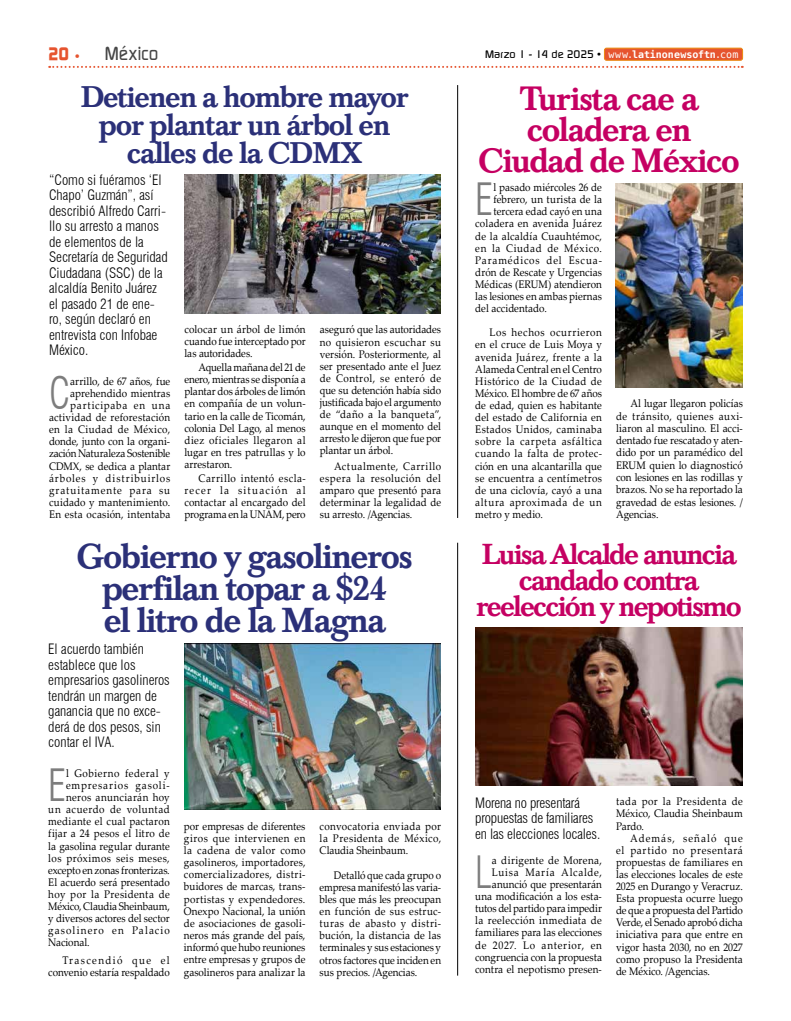
<style>
.page{position:relative;width:791px;height:1021px;background:#fff}
.page>*{position:absolute;margin:0;border:0;box-sizing:border-box;transform-origin:0 0}
.t1{font:300 condensed 43.5px "Swiss 721 BT";color:#7d7d7d;scale:.9 1}
.t2{font:500 36px/32px "Baskerville T";letter-spacing:-.04em;color:#2b3078;text-align:center}
.t3{font:500 35px/31px "Baskerville T";letter-spacing:-.04em;color:#c50062;text-align:center}
.t4{font:500 31px/28px "Baskerville T";letter-spacing:-.04em;color:#2b3078;text-align:center}
.t5{font:500 30px/26px "Baskerville T";letter-spacing:-.06em;color:#c50062;text-align:center}
.t6{font:500 19px "Continuum";letter-spacing:.005em;color:#464646;scale:.9 1}
.t7{font:700 18px "Continuum";color:#e6542f}
.t8{font:300 condensed 14px/15.5px "Swiss 721 BT";color:#000}
.t9{font:11px/12.1px "Palatino Linotype";letter-spacing:.01em;color:#000;text-align:justify;scale:.9 1}
.t10{font:11px "Palatino Linotype";letter-spacing:-.015em;color:#000;scale:.9 1}
.t11{font:11px "Palatino Linotype";letter-spacing:.03em;color:#000;scale:.9 1}
.t12{font:11px "Palatino Linotype";letter-spacing:.04em;color:#000;scale:.9 1}
.t13{font:500 11px "Continuum";letter-spacing:.005em;color:#000}
.t14{font:11px "Palatino Linotype";letter-spacing:.05em;color:#000;scale:.9 1}
.t15{font:11px "Palatino Linotype";letter-spacing:.085em;color:#000;scale:.9 1}
.t16{font:11px "Palatino Linotype";letter-spacing:.11em;color:#000;scale:.9 1}
.t17{font:11px "Palatino Linotype";letter-spacing:.06em;color:#000;scale:.9 1}
.t18{font:11px "Palatino Linotype";letter-spacing:.09em;color:#000;scale:.9 1}
.t19{font:11px "Palatino Linotype";letter-spacing:.055em;color:#000;scale:.9 1}
.s1{font-size:11px}
.s2{font-family:"Bitstream Vera Sans Mono";font-weight:400;font-size:10px;color:#fff}
.s3{font-family:"Bitstream Vera Sans Mono";font-weight:700;font-size:10px;color:#fff}
</style>
<div class="page">
<div style="left:604px;top:48px;width:138px;height:12px;background:#e6542f;border-radius:2px"></div>
<div style="left:604px;top:48px;width:139px;height:12px;border:1px solid #eb880e;border-radius:2px"></div>
<svg style="left:49px;top:66px;width:694px;height:2px"></svg>
<hr style="left:457px;top:85px;width:1px;height:433px;background:#000">
<hr style="left:457px;top:542px;width:1px;height:433px;background:#000">
<img style="left:616px;top:183px;width:127px;height:204px">
<img style="left:475px;top:627px;width:268px;height:159px">
<img style="left:184px;top:174px;width:257px;height:140px">
<img style="left:184px;top:643px;width:257px;height:166px">
<h3 class="t7" style="left:48px;top:41px;width:32px">20 <span class="s1">•</span></h3>
<h3 class="t6" style="left:105px;top:41px;width:61px">México</h3>
<p class="t13" style="left:485px;top:47px;width:255px">Marzo 1 - 14 de 2025 • <span class="s2">www.</span><span class="s3">latinonewsoftn</span><span class="s2">.com</span></p>
<h3 class="t4" style="left:80px;top:83px;width:330px">Detienen a hombre mayor por plantar un árbol en calles de la CDMX</h3>
<h3 class="t3" style="left:478px;top:83px;width:263px">Turista cae a coladera en<br>Ciudad de México</h3>
<p class="t8" style="left:49px;top:172px;width:120px">“Como si fuéramos ‘El<br>Chapo’ Guzmán”, así describió Alfredo Carri&shy;llo su arresto a manos de elementos de la<br>Secretaría de Seguridad<br>Ciudadana (SSC) de la alcaldía Benito Juárez el pasado 21 de ene&shy;ro, según declaró en entrevista con Infobae<br>México.</p>
<h1 class="t1" style="left:49px;top:367px;width:25px">C</h1>
<h1 class="t1" style="left:475px;top:173px;width:21px">E</h1>
<p class="t9" style="left:493px;top:181px;width:122px">l pasado miércoles 26 de</p>
<p class="t9" style="left:493px;top:193px;width:122px">febrero, un turista de la</p>
<p class="t9" style="left:493px;top:205px;width:122px">tercera edad cayó en una</p>
<p class="t9" style="left:475px;top:217px;width:142px">coladera en avenida Juárez</p>
<p class="t9" style="left:475px;top:229px;width:142px">de la alcaldía Cuauhtémoc,</p>
<p class="t17" style="left:475px;top:240px;width:142px">en la Ciudad de México.</p>
<p class="t15" style="left:475px;top:252px;width:142px">Paramédicos del Escua-</p>
<p class="t9" style="left:475px;top:266px;width:142px">drón de Rescate y Urgencias</p>
<p class="t9" style="left:475px;top:278px;width:142px">Médicas (ERUM) atendieron</p>
<p class="t9" style="left:475px;top:290px;width:142px">las lesiones en ambas piernas</p>
<p class="t9" style="left:475px;top:302px;width:81px">del accidentado.</p>
<p class="t9" style="left:475px;top:326px;width:142px;text-indent:14px">Los hechos ocurrieron en el cruce de Luis Moya y avenida Juárez, frente a la Alameda Central en el Centro Histórico de la Ciudad de México. El hombre de 67 años de edad, quien es habitante del estado de California en Estados Unidos, caminaba sobre la carpeta asfáltica cuando la falta de protec&shy;ción en una alcantarilla que se encuentra a centímetros de una ciclovía, cayó a una altura aproximada de un metro y medio.</p>
<p class="t9" style="left:184px;top:323px;width:136px">colocar un árbol de limón cuando fue interceptado por las autoridades.</p>
<p class="t9" style="left:184px;top:361px;width:136px;text-indent:14px">Aquella mañana del 21 de enero, mientras se disponía a plantar dos árboles de limón en compañía de un volun&shy;tario en la calle de Ticomán, colonia Del Lago, al menos diez oficiales llegaron al lugar en tres patrullas y lo arrestaron.</p>
<p class="t9" style="left:184px;top:471px;width:136px;text-indent:14px">Carrillo intentó escla&shy;recer la situación al contactar al encargado del programa en la UNAM, pero</p>
<p class="t9" style="left:320px;top:323px;width:136px">aseguró que las autoridades no quisieron escuchar su versión. Posteriormente, al ser presentado ante el Juez de Control, se enteró de que su detención había sido justificada bajo el argumento de “daño a la banqueta”, aunque en el momento del arresto le dijeron que fue por plantar un árbol.</p>
<p class="t9" style="left:320px;top:459px;width:136px;text-indent:14px">Actualmente, Carrillo espera la resolución del amparo que presentó para determinar la legalidad de su arresto. /Agencias.</p>
<p class="t9" style="left:49px;top:374px;width:136px;text-align:right">arrillo, de 67 años, fue aprehendido mientras participaba en una actividad de reforestación en la Ciudad de México, donde, junto con la organi&shy;zación Naturaleza Sostenible<br>CDMX, se dedica a plantar árboles y distribuirlos gratuitamente para su cuidado y mantenimiento.<br>En esta ocasión, intentaba</p>
<p class="t9" style="left:616px;top:397px;width:142px;text-indent:14px">Al lugar llegaron policías de tránsito, quienes auxi&shy;liaron al masculino. El acci&shy;dentado fue rescatado y aten&shy;dido por un paramédico del ERUM quien lo diagnosticó con lesiones en las rodillas y brazos. No se ha reportado la gravedad de estas lesiones. / Agencias.</p>
<h2 class="t2" style="left:76px;top:540px;width:338px">Gobierno y gasolineros perfilan topar a $24<br>el litro de la Magna</h2>
<p class="t8" style="left:48px;top:641px;width:123px">El acuerdo también establece que los empresarios gasolineros tendrán un margen de ganancia que no exce&shy;derá de dos pesos, sin contar el IVA.</p>
<h1 class="t1" style="left:48px;top:759px;width:21px">E</h1>
<p class="t19" style="left:66px;top:765px;width:117px">l Gobierno federal y</p>
<p class="t18" style="left:66px;top:777px;width:117px">empresarios gasoli-</p>
<p class="t11" style="left:66px;top:789px;width:117px">neros anunciarán hoy</p>
<p class="t12" style="left:48px;top:801px;width:136px">un acuerdo de voluntad</p>
<p class="t9" style="left:48px;top:815px;width:136px">mediante el cual pactaron</p>
<p class="t11" style="left:48px;top:826px;width:136px">fijar a 24 pesos el litro de</p>
<p class="t9" style="left:48px;top:839px;width:136px">la gasolina regular durante</p>
<p class="t14" style="left:48px;top:850px;width:136px">los próximos seis meses,</p>
<p class="t10" style="left:48px;top:862px;width:136px">excepto en zonas fronterizas.</p>
<p class="t9" style="left:48px;top:875px;width:136px">El acuerdo será presentado</p>
<p class="t12" style="left:48px;top:886px;width:136px">hoy por la Presidenta de</p>
<p class="t10" style="left:48px;top:898px;width:136px">México, Claudia Sheinbaum,</p>
<p class="t9" style="left:48px;top:912px;width:136px">y diversos actores del sector</p>
<p class="t16" style="left:48px;top:922px;width:136px">gasolinero en Palacio</p>
<p class="t9" style="left:48px;top:936px;width:48px">Nacional.</p>
<p class="t9" style="left:48px;top:953px;width:136px;text-align:right">Trascendió que el convenio estaría respaldado</p>
<p class="t9" style="left:184px;top:819px;width:136px">por empresas de diferentes giros que intervienen en la cadena de valor como gasolineros, importadores, comercializadores, distri&shy;buidores de marcas, trans&shy;portistas y expendedores.<br>Onexpo Nacional, la unión de asociaciones de gasoli&shy;neros más grande del país, informó que hubo reuniones entre empresas y grupos de gasolineros para analizar la</p>
<p class="t9" style="left:320px;top:819px;width:136px">convocatoria enviada por la Presidenta de México, Claudia Sheinbaum.</p>
<p class="t9" style="left:320px;top:868px;width:136px;text-indent:14px">Detalló que cada grupo o empresa manifestó las varia&shy;bles que más les preocupan en función de sus estruc&shy;turas de abasto y distri&shy;bución, la distancia de las terminales y sus estaciones y otros factores que inciden en sus precios. /Agencias.</p>
<h3 class="t5" style="left:476px;top:541px;width:267px">Luisa Alcalde anuncia candado contra reelección y nepotismo</h3>
<p class="t8" style="left:475px;top:795px;width:127px">Morena no presentará propuestas de familiares en las elecciones locales.</p>
<h1 class="t1" style="left:475px;top:846px;width:20px">L</h1>
<p class="t9" style="left:475px;top:853px;width:142px;text-align:right">a dirigente de Morena,<br>Luisa María Alcalde, anunció que presentarán una modificación a los esta&shy;tutos del partido para impedir la reelección inmediata de familiares para las elecciones de 2027. Lo anterior, en congruencia con la propuesta contra el nepotismo presen-</p>
<p class="t9" style="left:616px;top:795px;width:142px">tada por la Presidenta de México, Claudia Sheinbaum Pardo.</p>
<p class="t9" style="left:616px;top:831px;width:142px;text-indent:14px">Además, señaló que el partido no presentará propuestas de familiares en las elecciones locales de este 2025 en Durango y Veracruz.<br>Esta propuesta ocurre luego de que a propuesta del Partido Verde, el Senado aprobó dicha iniciativa para que entre en vigor hasta 2030, no en 2027 como propuso la Presidenta de México. /Agencias.</p>
</div>
